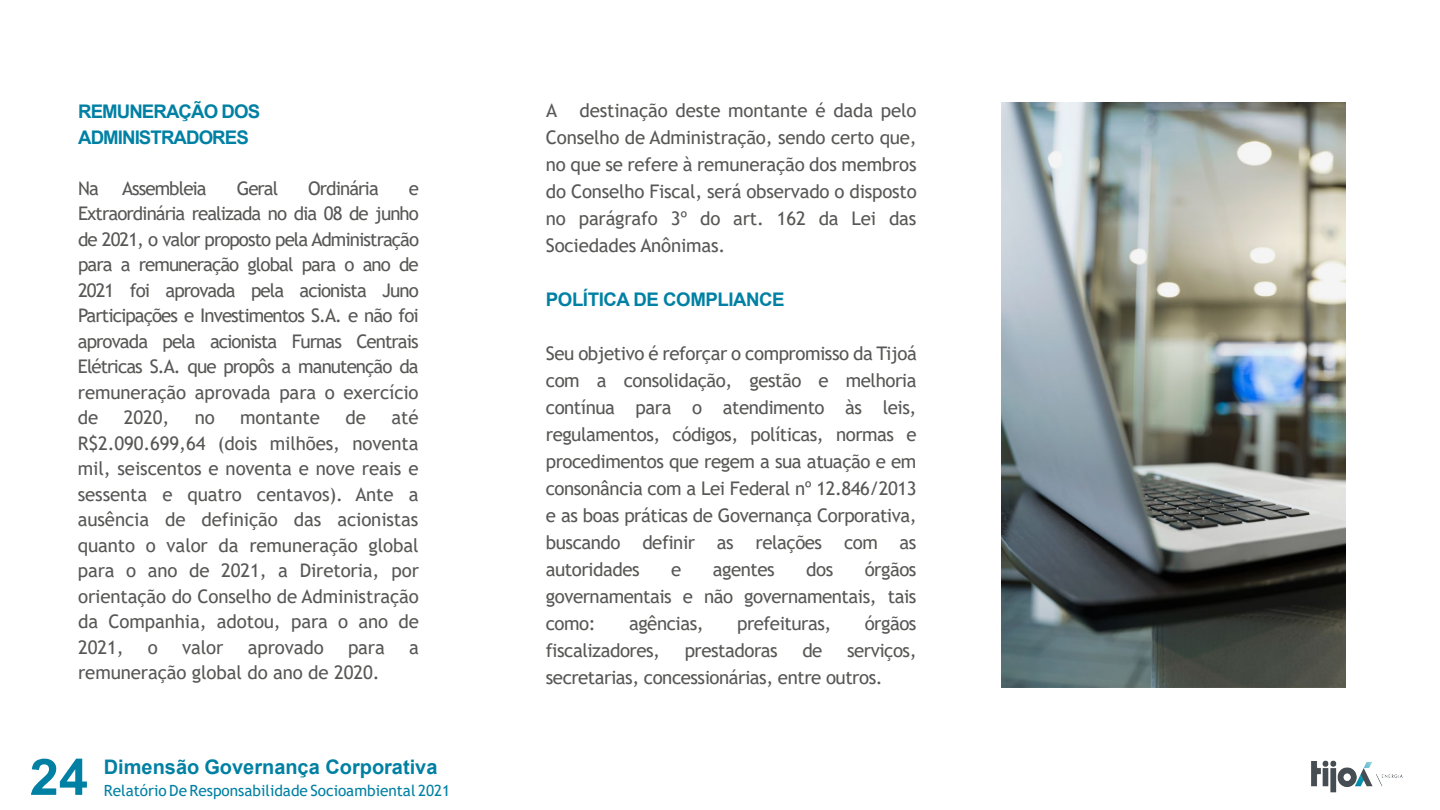
<style>
.page{position:relative;width:1440px;height:810px;background:#fff}
.page>*{position:absolute;margin:0;border:0;box-sizing:border-box;transform-origin:0 0}
.t1{font:700 50.4px "Arial";color:#0080a3;scale:1.04 1}
.t2{font:700 20.02px "Arial";color:#0080a3}
.t3{font:18.75px/25.5px "Trebuchet MS";letter-spacing:-.025em;color:#575756;text-align:justify}
.t4{font:18.75px "Trebuchet MS";letter-spacing:-.005em;color:#575756}
.t5{font:700 18.75px/25.5px "Arial";letter-spacing:-.05em;color:#0081a4}
.t6{font:18.75px "Trebuchet MS";letter-spacing:-.05em;color:#575756}
.t7{font:700 18.75px "Arial";letter-spacing:-.025em;color:#0081a4}
.t8{font:15.45px "Trebuchet MS";color:#0080a3}
</style>
<div class="page">
<img style="left:1311px;top:760px;width:92px;height:33px">
<img style="left:1002px;top:103px;width:344px;height:585px">
<p class="t5" style="left:78px;top:99px;width:184px">REMUNERAÇÃO DOS<br>ADMINISTRADORES</p>
<p class="t6" style="left:78px;top:176px;width:130px">Na Assembleia</p>
<p class="t3" style="left:237px;top:175px;width:43px">Geral</p>
<p class="t6" style="left:308px;top:176px;width:72px">Ordinária</p>
<p class="t3" style="left:78px;top:175px;width:343px;text-indent:331px">e Extraordinária realizada no dia 08 de junho de 2021, o valor proposto pela Administração para a remuneração global para o ano de 2021 foi aprovada pela acionista Juno Participações e Investimentos S.A. e não foi aprovada pela acionista Furnas Centrais Elétricas S.A. que propôs a manutenção da remuneração aprovada para o exercício de</p>
<p class="t3" style="left:78px;top:405px;width:343px;text-indent:314px">até R$2.090.699,64 (dois milhões, noventa mil, seiscentos e noventa e nove reais e sessenta e quatro centavos). Ante a ausência de definição das acionistas quanto o valor da remuneração global para o ano de 2021, a Diretoria, por orientação do Conselho de Administração da Companhia, adotou, para o ano de 2021,</p>
<p class="t3" style="left:124px;top:405px;width:47px">2020,</p>
<p class="t3" style="left:195px;top:405px;width:22px">no</p>
<p class="t4" style="left:240px;top:406px;width:81px">montante</p>
<p class="t3" style="left:346px;top:405px;width:22px">de</p>
<p class="t3" style="left:148px;top:634px;width:12px">o</p>
<p class="t3" style="left:182px;top:634px;width:43px">valor</p>
<p class="t4" style="left:248px;top:635px;width:78px">aprovado</p>
<p class="t3" style="left:348px;top:634px;width:38px">para</p>
<p class="t3" style="left:409px;top:634px;width:11px">a</p>
<p class="t4" style="left:78px;top:661px;width:303px">remuneração global do ano de 2020.</p>
<h1 class="t1" style="left:30px;top:742px;width:58px">24</h1>
<p class="t2" style="left:104px;top:753px;width:335px">Dimensão Governança Corporativa</p>
<p class="t8" style="left:104px;top:781px;width:348px">Relatório De Responsabilidade Socioambiental 2021</p>
<p class="t3" style="left:546px;top:97px;width:372px;line-height:27px">A destinação deste montante é dada pelo Conselho de Administração, sendo certo que, no que se refere à remuneração dos membros do Conselho Fiscal, será observado o disposto no parágrafo 3º do art. 162 da Lei das Sociedades Anônimas.</p>
<p class="t7" style="left:546px;top:286px;width:240px">POLÍTICA DE COMPLIANCE</p>
<p class="t3" style="left:546px;top:340px;width:373px;line-height:27px">Seu objetivo é reforçar o compromisso da Tijoá com a consolidação, gestão e melhoria contínua para o atendimento às leis, regulamentos, códigos, políticas, normas e procedimentos que regem a sua atuação e em consonância com a Lei Federal nº 12.846/2013 e as boas práticas de Governança Corporativa, buscando definir as relações com as autoridades</p>
<p class="t3" style="left:546px;top:556px;width:372px;line-height:27px;text-indent:319px">órgãos governamentais e não governamentais, tais como:</p>
<p class="t3" style="left:671px;top:557px;width:12px">e</p>
<p class="t3" style="left:713px;top:557px;width:63px">agentes</p>
<p class="t3" style="left:806px;top:557px;width:29px">dos</p>
<p class="t3" style="left:629px;top:611px;width:76px">agências,</p>
<p class="t3" style="left:737px;top:611px;width:96px">prefeituras,</p>
<p class="t3" style="left:865px;top:611px;width:53px">órgãos</p>
<p class="t3" style="left:546px;top:638px;width:116px">fiscalizadores,</p>
<p class="t3" style="left:685px;top:638px;width:95px">prestadoras</p>
<p class="t3" style="left:802px;top:638px;width:22px">de</p>
<p class="t3" style="left:546px;top:637px;width:372px;line-height:27px;text-indent:301px">serviços, secretarias, concessionárias, entre outros.</p>
</div>
